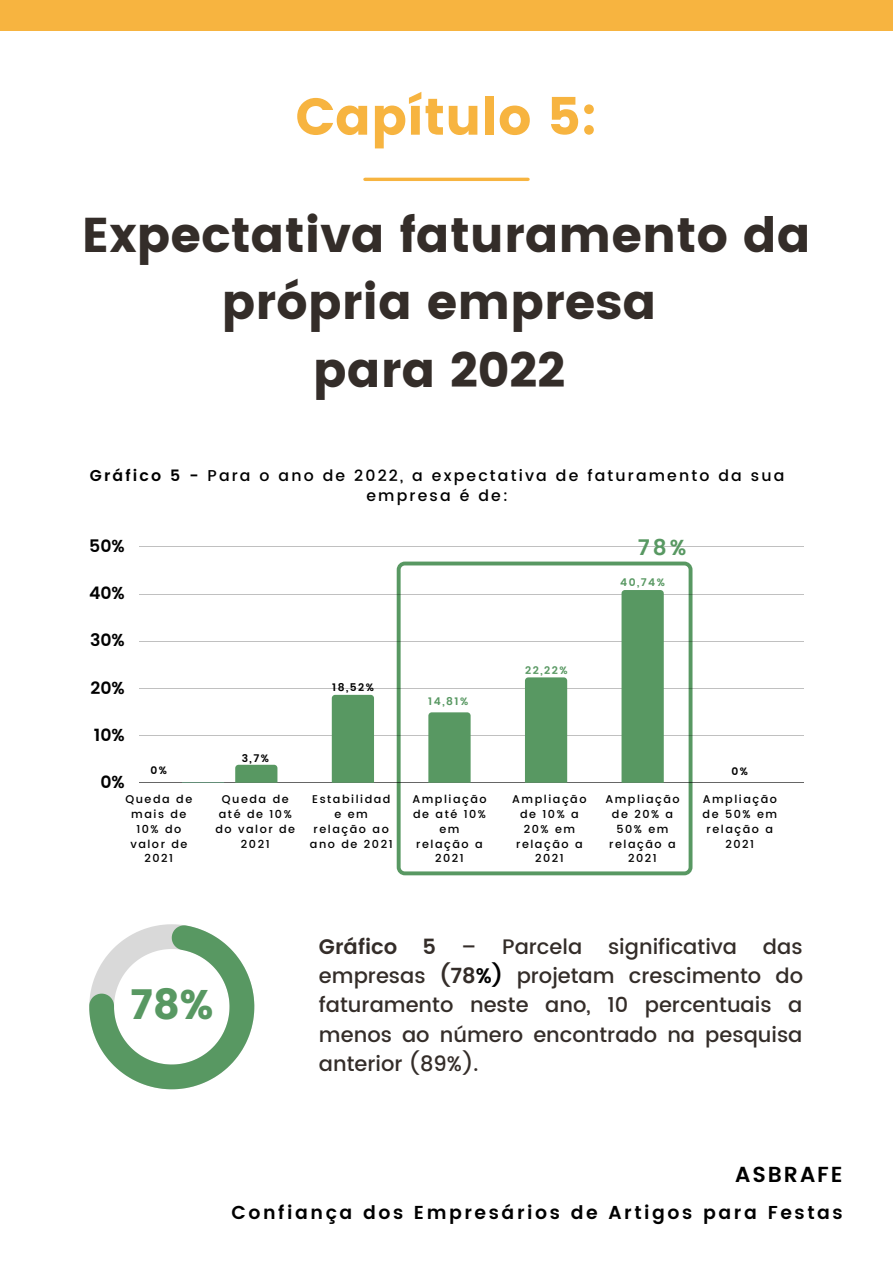
<style>
.page{position:relative;width:893px;height:1264px;background:#fff}
.page>*{position:absolute;margin:0;border:0;box-sizing:border-box;transform-origin:0 0}
.t1{font:51.6px "Poppins";color:#f7b440}
.t2{font:48.6px/67.5px "Poppins";color:#342d29;text-align:center}
.t3{font:41.25px "Poppins";color:#589862}
.t4{font:600 21.75px "Poppins";letter-spacing:.09em;color:#000}
.t5{font:600 21.6px "Poppins";color:#589862}
.t6{font:500 21px/29.2px "Poppins";color:#342d29;text-align:justify}
.t7{font:600 18.75px "Poppins";letter-spacing:.135em;color:#000}
.t8{font:600 17.25px "Poppins";color:#000}
.t9{font:500 15.75px/20.2px "Poppins";letter-spacing:.135em;color:#000;text-align:center}
.t10{font:500 11.25px/15px "Poppins";letter-spacing:.135em;color:#000;text-align:center}
.t11{font:600 10.65px "Poppins";letter-spacing:.135em;color:#589862}
.t12{font:600 10.65px "Poppins";color:#000}
.s1{font-weight:600}
.s2{font-weight:600;color:#000}
</style>
<div class="page">
<svg style="left:396px;top:561px;width:296px;height:314px"></svg>
<hr style="left:139px;top:546px;width:664px;height:1px;background:#000">
<hr style="left:139px;top:593px;width:664px;height:1px;background:#000">
<hr style="left:139px;top:641px;width:664px;height:1px;background:#000">
<hr style="left:139px;top:688px;width:664px;height:1px;background:#000">
<hr style="left:139px;top:735px;width:664px;height:1px;background:#000">
<hr style="left:139px;top:782px;width:664px;height:1px;background:#000">
<svg style="left:235px;top:764px;width:42px;height:18px"></svg>
<div style="left:332px;top:695px;width:42px;height:87px;background:#589862"></div>
<div style="left:428px;top:712px;width:42px;height:70px;background:#589862"></div>
<div style="left:525px;top:677px;width:42px;height:105px;background:#589862"></div>
<div style="left:621px;top:590px;width:42px;height:192px;background:#589862"></div>
<svg style="left:182px;top:782px;width:42px;height:1px"></svg>
<hr style="left:365px;top:178px;width:163px;height:3px;background:#f7b440">
<svg style="left:89px;top:924px;width:165px;height:165px"></svg>
<div style="left:0;top:0;width:892px;height:31px;background:#f7b440"></div>
<h1 class="t1" style="left:295px;top:87px;width:303px">Capítulo 5:</h1>
<h2 class="t2" style="left:82px;top:201px;width:730px">Expectativa faturamento da própria empresa<br>para 2022</h2>
<h3 class="t9" style="left:90px;top:465px;width:696px"><span class="s1">Gráfico 5 -</span> Para o ano de 2022, a expectativa de faturamento da sua empresa é de:</h3>
<h3 class="t8" style="left:89px;top:536px;width:37px">50%</h3>
<h3 class="t8" style="left:89px;top:583px;width:37px">40%</h3>
<h3 class="t8" style="left:90px;top:630px;width:36px">30%</h3>
<h3 class="t8" style="left:90px;top:677px;width:36px">20%</h3>
<h3 class="t8" style="left:94px;top:725px;width:33px">10%</h3>
<h3 class="t8" style="left:100px;top:772px;width:26px">0%</h3>
<p class="t12" style="left:151px;top:764px;width:18px">0%</p>
<p class="t12" style="left:242px;top:752px;width:29px">3,7%</p>
<p class="t12" style="left:332px;top:680px;width:43px">18,52%</p>
<p class="t11" style="left:428px;top:695px;width:41px">14,81%</p>
<p class="t11" style="left:525px;top:664px;width:44px">22,22%</p>
<h3 class="t5" style="left:637px;top:535px;width:50px">78%</h3>
<p class="t11" style="left:620px;top:576px;width:46px">40,74%</p>
<p class="t12" style="left:731px;top:765px;width:18px">0%</p>
<p class="t10" style="left:125px;top:791px;width:68px">Queda de mais de<br>10% do valor de<br>2021</p>
<p class="t10" style="left:215px;top:791px;width:81px">Queda de até de 10% do valor de<br>2021</p>
<p class="t10" style="left:310px;top:791px;width:84px">Estabilidad e em relação ao ano de 2021</p>
<p class="t10" style="left:412px;top:791px;width:76px">Ampliação de até 10% em relação a<br>2021</p>
<p class="t10" style="left:512px;top:791px;width:76px">Ampliação de 10% a<br>20% em relação a<br>2021</p>
<p class="t10" style="left:605px;top:791px;width:76px">Ampliação de 20% a<br>50% em relação a<br>2021</p>
<p class="t10" style="left:702px;top:791px;width:76px">Ampliação de 50% em relação a<br>2021</p>
<h3 class="t3" style="left:130px;top:980px;width:85px">78%</h3>
<h3 class="t6" style="left:319px;top:932px;width:485px"><span class="s1">Gráfico 5</span> – Parcela significativa das empresas <span class="s1">(78</span><span class="s2">%)</span> projetam crescimento do faturamento neste ano, 10 percentuais a menos ao número encontrado na pesquisa anterior (89%).</h3>
<h3 class="t4" style="left:735px;top:1161px;width:109px">ASBRAFE</h3>
<h3 class="t7" style="left:231px;top:1201px;width:612px">Confiança dos Empresários de Artigos para Festas</h3>
</div>
